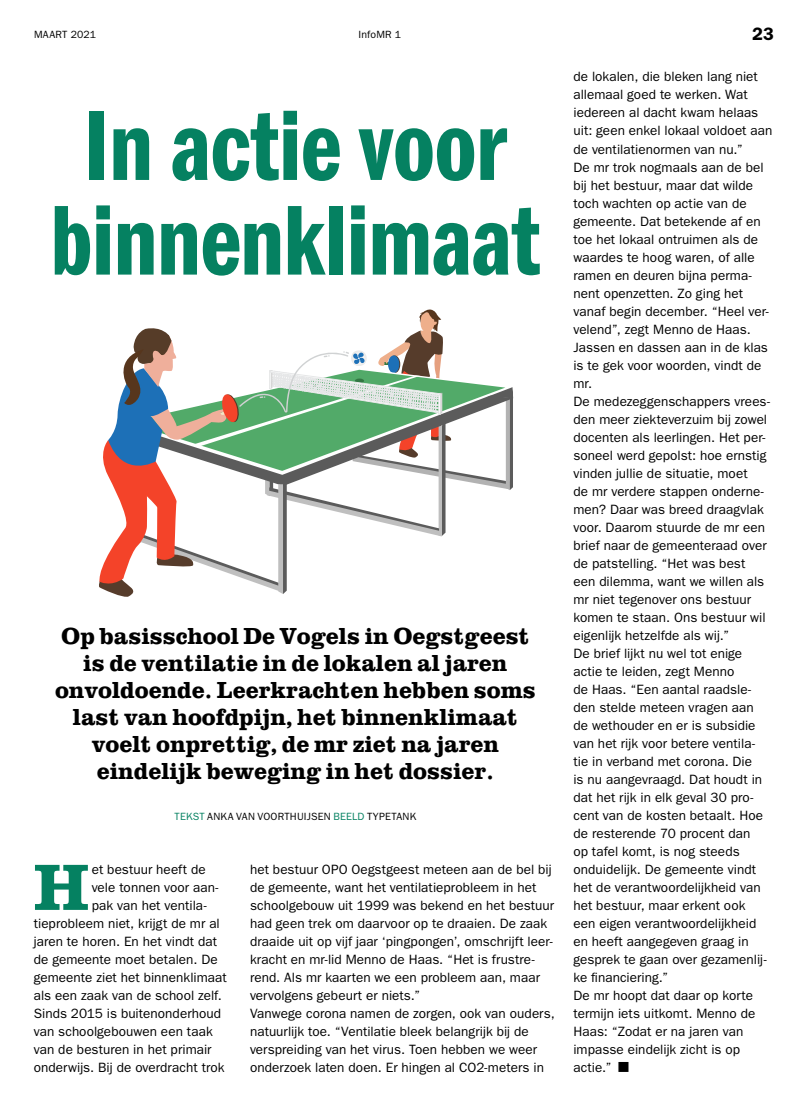
<style>
.page{position:relative;width:808px;height:1106px;background:#fff}
.page>*{position:absolute;margin:0;border:0;box-sizing:border-box;transform-origin:0 0}
.t1{font:102.75px/94.7px "Franklin Gothic LT Demi Cmpr";color:#058161;text-align:center}
.t2{font:700 67.5px "URW Clarendon T";color:#058161}
.t3{font:700 24px/27px "URW Clarendon T";color:#000;text-align:center}
.t4{font:600 18px "Franklin Gothic LT";color:#000}
.t5{font:13.5px/18px "Franklin Gothic LT";letter-spacing:.005em;color:#000}
.t6{font:10.5px "Franklin Gothic LT";letter-spacing:.02em;color:#000}
.s1{color:#058161}
</style>
<div class="page">
<svg style="left:99px;top:309px;width:414px;height:288px"></svg>
<p class="t6" style="left:34px;top:28px;width:64px">MAART 2021</p>
<p class="t6" style="left:358px;top:28px;width:44px">InfoMR 1</p>
<h3 class="t4" style="left:752px;top:23px;width:23px">23</h3>
<h1 class="t1" style="left:51px;top:100px;width:491px">In actie voor binnenklimaat</h1>
<h3 class="t3" style="left:55px;top:622px;width:482px">Op basisschool De Vogels in Oegstgeest is de ventilatie in de lokalen al jaren onvoldoende. Leerkrachten hebben soms last van hoofdpijn, het binnenklimaat voelt onprettig, de mr ziet na jaren eindelijk beweging in het dossier.</h3>
<p class="t6" style="left:175px;top:810px;width:243px"><span class="s1">TEKST</span> ANKA VAN VOORTHUIJSEN <span class="s1">BEELD</span> TYPETANK</p>
<h2 class="t2" style="left:34px;top:847px;width:57px">H</h2>
<p class="t5" style="left:92px;top:860px;width:116px">et bestuur heeft de</p>
<p class="t5" style="left:92px;top:878px;width:128px">vele tonnen voor aan-</p>
<p class="t5" style="left:92px;top:896px;width:116px">pak van het ventila-</p>
<p class="t5" style="left:34px;top:914px;width:188px">tieprobleem niet, krijgt de mr al</p>
<p class="t5" style="left:34px;top:932px;width:185px">jaren te horen. En het vindt dat</p>
<p class="t5" style="left:34px;top:950px;width:186px">de gemeente moet betalen. De</p>
<p class="t5" style="left:34px;top:968px;width:195px">gemeente ziet het binnenklimaat</p>
<p class="t5" style="left:34px;top:986px;width:190px">als een zaak van de school zelf.</p>
<p class="t5" style="left:34px;top:1004px;width:189px">Sinds 2015 is buitenonderhoud</p>
<p class="t5" style="left:34px;top:1022px;width:181px">van schoolgebouwen een taak</p>
<p class="t5" style="left:34px;top:1040px;width:179px">van de besturen in het primair</p>
<p class="t5" style="left:34px;top:1058px;width:192px">onderwijs. Bij de overdracht trok</p>
<p class="t5" style="left:250px;top:860px;width:306px">het bestuur OPO Oegstgeest meteen aan de bel bij de gemeente, want het ventilatieprobleem in het schoolgebouw uit 1999 was bekend en het bestuur had geen trek om daarvoor op te draaien. De zaak draaide uit op vijf jaar ‘pingpongen’, omschrijft leer&shy;kracht en mr-lid Menno de Haas. “Het is frustre&shy;rend. Als mr kaarten we een probleem aan, maar vervolgens gebeurt er niets.”<br>Vanwege corona namen de zorgen, ook van ouders, natuurlijk toe. “Ventilatie bleek belangrijk bij de verspreiding van het virus. Toen hebben we weer onderzoek laten doen. Er hingen al CO2-meters in</p>
<p class="t5" style="left:573px;top:68px;width:201px">de lokalen, die bleken lang niet allemaal goed te werken. Wat iedereen al dacht kwam helaas uit: geen enkel lokaal voldoet aan de ventilatienormen van nu.”<br>De mr trok nogmaals aan de bel bij het bestuur, maar dat wilde toch wachten op actie van de gemeente. Dat betekende af en toe het lokaal ontruimen als de waardes te hoog waren, of alle ramen en deuren bijna perma&shy;nent openzetten. Zo ging het vanaf begin december. “Heel ver&shy;velend”, zegt Menno de Haas.<br>Jassen en dassen aan in de klas is te gek voor woorden, vindt de mr.<br>De medezeggenschappers vrees&shy;den meer ziekteverzuim bij zowel docenten als leerlingen. Het per&shy;soneel werd gepolst: hoe ernstig vinden jullie de situatie, moet<br>de mr verdere stappen onderne&shy;men? Daar was breed draagvlak voor. Daarom stuurde de mr een brief naar de gemeenteraad over de patstelling. “Het was best<br>een dilemma, want we willen als mr niet tegenover ons bestuur komen te staan. Ons bestuur wil eigenlijk hetzelfde als wij.”<br>De brief lijkt nu wel tot enige actie te leiden, zegt Menno<br>de Haas. “Een aantal raadsle&shy;den stelde meteen vragen aan<br>de wethouder en er is subsidie van het rijk voor betere ventila&shy;tie in verband met corona. Die<br>is nu aangevraagd. Dat houdt in dat het rijk in elk geval 30 pro&shy;cent van de kosten betaalt. Hoe de resterende 70 procent dan<br>op tafel komt, is nog steeds onduidelijk. De gemeente vindt het de verantwoordelijkheid van het bestuur, maar erkent ook<br>een eigen verantwoordelijkheid en heeft aangegeven graag in gesprek te gaan over gezamenlij&shy;ke financiering.”<br>De mr hoopt dat daar op korte termijn iets uitkomt. Menno de<br>Haas: “Zodat er na jaren van impasse eindelijk zicht is op actie.”</p>
</div>
